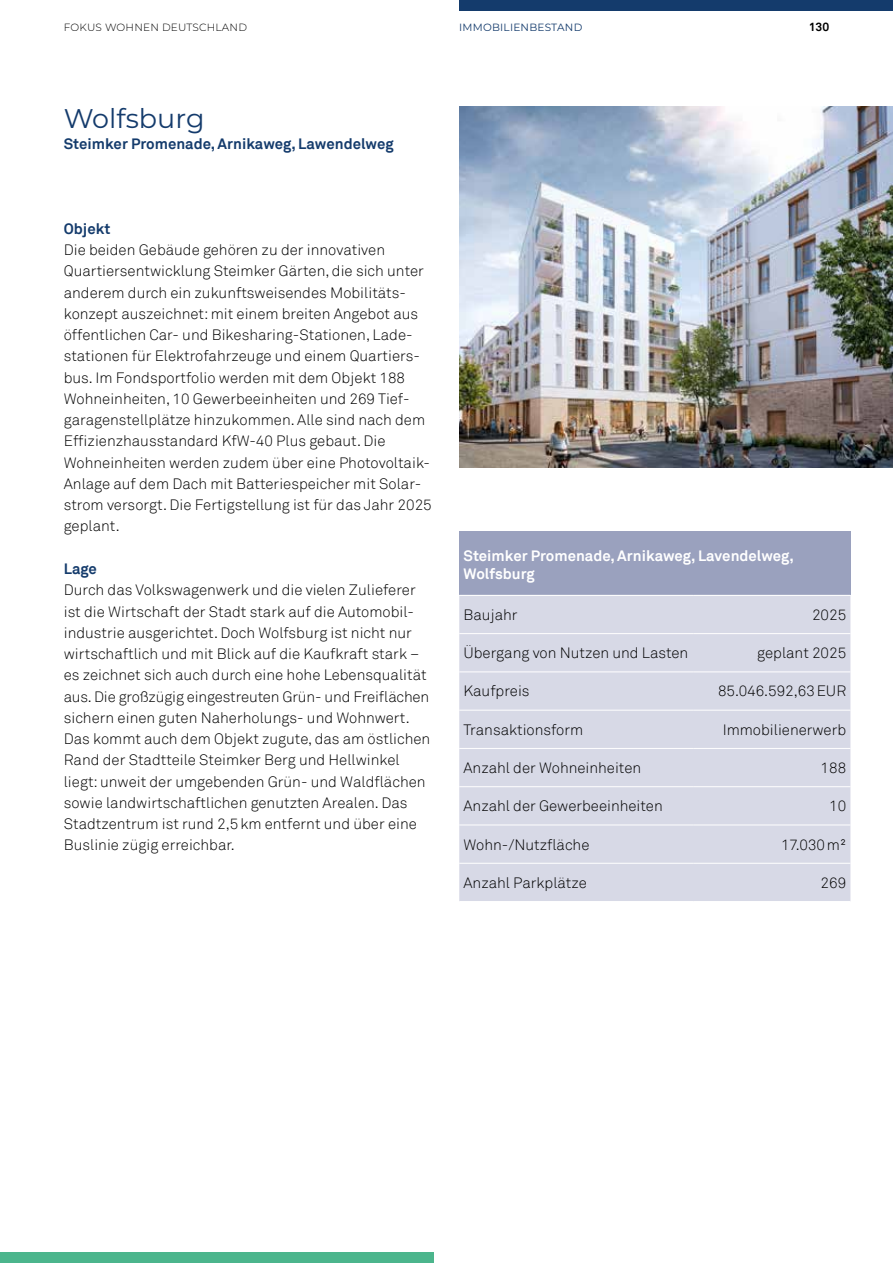
<style>
.page{position:relative;width:893px;height:1263px;background:#fff}
.page>*{position:absolute;margin:0;border:0;box-sizing:border-box;transform-origin:0 0}
.t1{font:27px "Montserrat";color:#143b6c}
.t2{font:300 15px/21.3px "Akkurat";color:#000}
.t3{font:700 15px "Akkurat";color:#143b6c}
.t4{font:700 15px/18px "Akkurat";color:#fff}
.t5{font:700 12px "Akkurat";color:#000}
.t6{font:300 10.5px "Montserrat";letter-spacing:.02em;color:#000}
.t7{font:10.5px "Montserrat";letter-spacing:.02em;color:#143b6c}
</style>
<div class="page">
<div style="left:459px;top:0;width:434px;height:11px;background:#143b6c"></div>
<div style="left:0;top:1252px;width:434px;height:11px;background:#4bb58c"></div>
<div style="left:459px;top:531px;width:391px;height:64px;background:#9aa1be"></div>
<div style="left:459px;top:596px;width:391px;height:305px;background:#d7d9e6"></div>
<hr style="left:459px;top:633px;width:234px;height:1px;background:#fff">
<hr style="left:693px;top:633px;width:157px;height:1px;background:#fff">
<hr style="left:459px;top:671px;width:234px;height:1px;background:#fff">
<hr style="left:693px;top:671px;width:157px;height:1px;background:#fff">
<hr style="left:459px;top:710px;width:234px;height:1px;background:#fff">
<hr style="left:693px;top:710px;width:157px;height:1px;background:#fff">
<hr style="left:459px;top:748px;width:234px;height:1px;background:#fff">
<hr style="left:693px;top:748px;width:157px;height:1px;background:#fff">
<hr style="left:459px;top:786px;width:234px;height:1px;background:#fff">
<hr style="left:693px;top:786px;width:157px;height:1px;background:#fff">
<hr style="left:459px;top:825px;width:234px;height:1px;background:#fff">
<hr style="left:693px;top:825px;width:157px;height:1px;background:#fff">
<hr style="left:459px;top:863px;width:234px;height:1px;background:#fff">
<hr style="left:693px;top:863px;width:157px;height:1px;background:#fff">
<img style="left:459px;top:106px;width:434px;height:362px">
<p class="t6" style="left:64px;top:21px;width:185px">FOKUS WOHNEN DEUTSCHLAND</p>
<p class="t7" style="left:459px;top:20px;width:125px">IMMOBILIENBESTAND</p>
<p class="t5" style="left:809px;top:20px;width:22px">130</p>
<h1 class="t1" style="left:64px;top:99px;width:142px">Wolfsburg</h1>
<p class="t3" style="left:64px;top:134px;width:331px">Steimker Promenade, Arnikaweg, Lawendelweg</p>
<p class="t3" style="left:64px;top:219px;width:48px">Objekt</p>
<p class="t2" style="left:64px;top:240px;width:369px">Die beiden Gebäude gehören zu der innovativen Quartiersentwicklung Steimker Gärten, die sich unter anderem durch ein zukunftsweisendes Mobilitäts&shy;konzept auszeichnet: mit einem breiten Angebot aus öffentlichen Car- und Bikesharing-Stationen, Lade&shy;stationen für Elektrofahrzeuge und einem Quartiers&shy;bus. Im Fondsportfolio werden mit dem Objekt 188<br>Wohneinheiten, 10 Gewerbeeinheiten und 269 Tief&shy;garagenstellplätze hinzukommen. Alle sind nach dem Effizienzhausstandard KfW-40 Plus gebaut. Die Wohneinheiten werden zudem über eine Photovoltaik-Anlage auf dem Dach mit Batteriespeicher mit Solar&shy;strom versorgt. Die Fertigstellung ist für das Jahr 2025 geplant.</p>
<p class="t3" style="left:64px;top:559px;width:35px">Lage</p>
<p class="t2" style="left:64px;top:580px;width:368px">Durch das Volkswagenwerk und die vielen Zulieferer ist die Wirtschaft der Stadt stark auf die Automobil&shy;industrie ausgerichtet. Doch Wolfsburg ist nicht nur wirtschaftlich und mit Blick auf die Kaufkraft stark – es zeichnet sich auch durch eine hohe Lebensqualität aus. Die großzügig eingestreuten Grün- und Freiflächen sichern einen guten Naherholungs- und Wohnwert.<br>Das kommt auch dem Objekt zugute, das am östlichen Rand der Stadtteile Steimker Berg und Hellwinkel liegt: unweit der umgebenden Grün- und Waldflächen sowie landwirtschaftlichen genutzten Arealen. Das Stadtzentrum ist rund 2,5km entfernt und über eine Buslinie zügig erreichbar.</p>
<p class="t4" style="left:463px;top:547px;width:332px">Steimker Promenade, Arnikaweg, Lavendelweg,<br>Wolfsburg</p>
<p class="t2" style="left:463px;top:604px;width:56px">Baujahr</p>
<p class="t2" style="left:812px;top:604px;width:36px">2025</p>
<p class="t2" style="left:463px;top:643px;width:226px">Übergang von Nutzen und Lasten</p>
<p class="t2" style="left:757px;top:643px;width:90px">geplant 2025</p>
<p class="t2" style="left:463px;top:681px;width:68px">Kaufpreis</p>
<p class="t2" style="left:718px;top:681px;width:130px">85.046.592,63 EUR</p>
<p class="t2" style="left:463px;top:719px;width:121px">Transaktionsform</p>
<p class="t2" style="left:723px;top:719px;width:125px">Immobilienerwerb</p>
<p class="t2" style="left:463px;top:757px;width:179px">Anzahl der Wohneinheiten</p>
<p class="t2" style="left:821px;top:757px;width:27px">188</p>
<p class="t2" style="left:463px;top:796px;width:201px">Anzahl der Gewerbeeinheiten</p>
<p class="t2" style="left:829px;top:796px;width:19px">10</p>
<p class="t2" style="left:463px;top:834px;width:127px">Wohn-/Nutzfläche</p>
<p class="t2" style="left:781px;top:834px;width:67px">17.030 m²</p>
<p class="t2" style="left:463px;top:872px;width:125px">Anzahl Parkplätze</p>
<p class="t2" style="left:821px;top:872px;width:27px">269</p>
</div>
